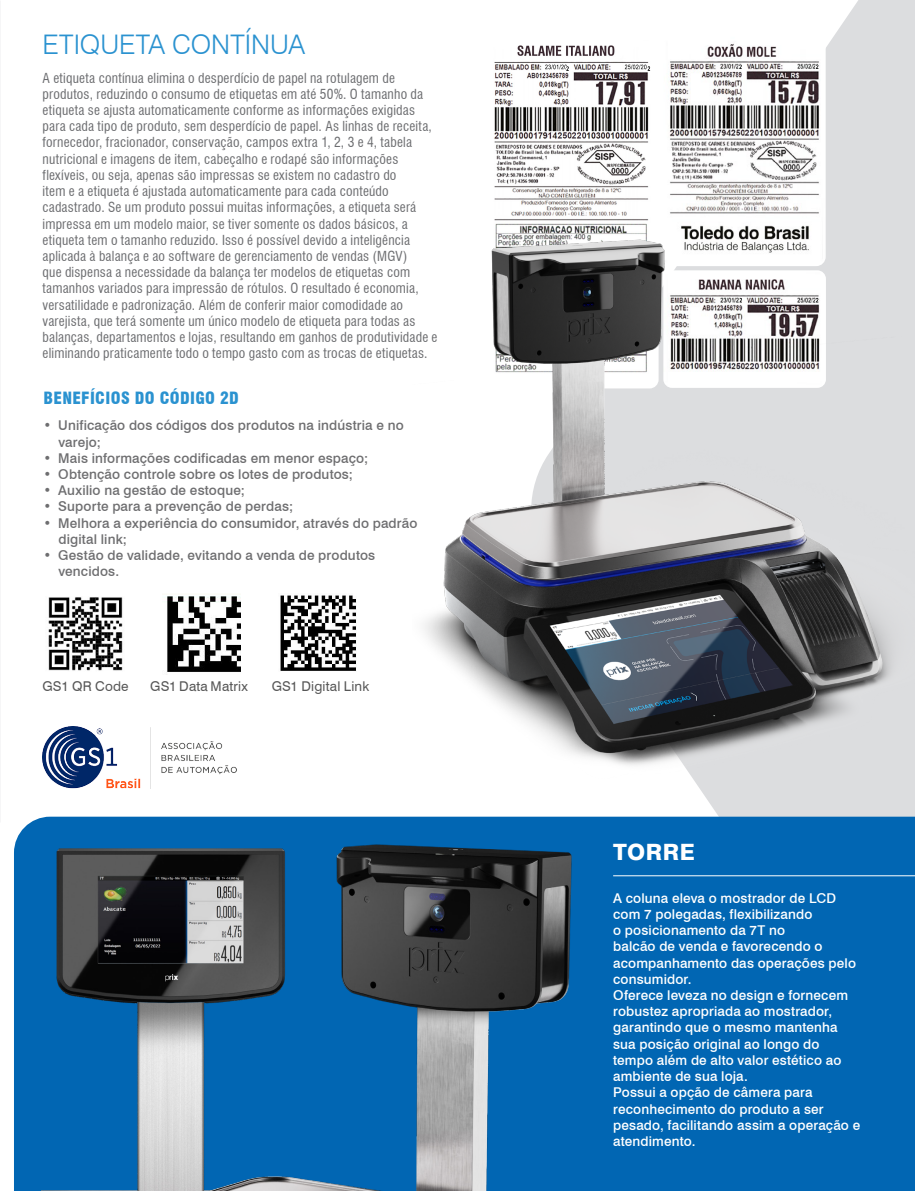
<style>
.page{position:relative;width:915px;height:1191px;background:#fff}
.page>*{position:absolute;margin:0;border:0;box-sizing:border-box;transform-origin:0 0}
.t1{font:300 27px "Swiss 721 BT";color:#2a92d0}
.t2{font:800 22.5px "Swiss 721 BT";letter-spacing:.02em;color:#fff}
.t3{font:900 condensed 16.5px "Swiss 721 BT";letter-spacing:.02em;color:#2a92d0}
.t4{font:condensed 13.5px/16.2px "Swiss 721 BT";letter-spacing:.015em;color:#6c6d70}
.Texto_Branco{font:500 13.5px/16.2px "Swiss 721 BT";letter-spacing:.01em;color:#fff}
.t5{font:500 13.5px/16.2px "Swiss 721 BT";letter-spacing:.01em;color:#6e6e70}
.SubTítulo_2{font:13.5px "Swiss 721 BT";letter-spacing:.01em;color:#575757}
</style>
<div class="page">
<svg style="left:697px;top:0;width:217px;height:816px;fill:#dcdddf"></svg>
<img style="left:669px;top:37px;width:156px;height:175px">
<img style="left:494px;top:45px;width:157px;height:167px">
<img style="left:424px;top:212px;width:490px;height:567px">
<div style="left:14px;top:816px;width:900px;height:375px;background:#0166b3"></div>
<hr style="left:613px;top:875px;width:301px;height:1px;background:#fff">
<img style="left:48px;top:597px;width:75px;height:74px">
<img style="left:167px;top:596px;width:74px;height:76px">
<img style="left:280px;top:595px;width:76px;height:76px">
<svg style="left:647px;top:66px;width:3px;height:5px"></svg>
<svg style="left:565px;top:66px;width:4px;height:5px"></svg>
<svg style="left:815px;top:64px;width:3px;height:5px"></svg>
<svg style="left:738px;top:64px;width:4px;height:6px"></svg>
<svg style="left:815px;top:297px;width:3px;height:6px"></svg>
<svg style="left:738px;top:297px;width:4px;height:6px"></svg>
<img style="left:48px;top:779px;width:649px;height:412px">
<img style="left:43px;top:726px;width:194px;height:62px">
<p class="t1" style="left:43px;top:28px;width:264px">ETIQUETA CONTÍNUA</p>
<p class="t4" style="left:43px;top:70px;width:396px">A etiqueta contínua elimina o desperdício de papel na rotulagem de produtos, reduzindo o consumo de etiquetas em até 50%. O tamanho da etiqueta se ajusta automaticamente conforme as informações exigidas para cada tipo de produto, sem desperdício de papel. As linhas de receita, fornecedor, fracionador, conservação, campos extra 1, 2, 3 e 4, tabela nutricional e imagens de item, cabeçalho e rodapé são informações flexíveis, ou seja, apenas são impressas se existem no cadastro do<br>item e a etiqueta é ajustada automaticamente para cada conteúdo cadastrado. Se um produto possui muitas informações, a etiqueta será impressa em um modelo maior, se tiver somente os dados básicos, a etiqueta tem o tamanho reduzido. Isso é possível devido a inteligência aplicada à balança e ao software de gerenciamento de vendas (MGV)<br>que dispensa a necessidade da balança ter modelos de etiquetas com tamanhos variados para impressão de rótulos. O resultado é economia, versatilidade e padronização. Além de conferir maior comodidade ao varejista, que terá somente um único modelo de etiqueta para todas as balanças, departamentos e lojas, resultando em ganhos de produtividade e eliminando praticamente todo o tempo gasto com as trocas de etiquetas.</p>
<p class="t3" style="left:44px;top:388px;width:197px">BENEFÍCIOS DO CÓDIGO 2D</p>
<p class="t5" style="left:58px;top:417px;width:346px;text-indent:-15px">• Unificação dos códigos dos produtos na indústria e no varejo;</p>
<p class="t5" style="left:44px;top:450px;width:326px">• Mais informações codificadas em menor espaço;</p>
<p class="t5" style="left:44px;top:466px;width:311px">• Obtenção controle sobre os lotes de produtos;</p>
<p class="t5" style="left:44px;top:482px;width:203px">• Auxilio na gestão de estoque;</p>
<p class="t5" style="left:44px;top:498px;width:251px">• Suporte para a prevenção de perdas;</p>
<p class="t5" style="left:58px;top:514px;width:360px;text-indent:-15px">• Melhora a experiência do consumidor, através do padrão digital link;</p>
<p class="t5" style="left:58px;top:547px;width:318px;text-indent:-15px">• Gestão de validade, evitando a venda de produtos vencidos.</p>
<p class="SubTítulo_2" style="left:43px;top:678px;width:87px">GS1 QR Code</p>
<p class="SubTítulo_2" style="left:150px;top:678px;width:99px">GS1 Data Matrix</p>
<p class="SubTítulo_2" style="left:271px;top:678px;width:99px">GS1 Digital Link</p>
<p class="t2" style="left:613px;top:838px;width:83px">TORRE</p>
<p class="Texto_Branco" style="left:613px;top:889px;width:244px">A coluna eleva o mostrador de LCD com 7 polegadas, flexibilizando<br>o posicionamento da 7T no<br>balcão de venda e favorecendo o acompanhamento das operações pelo consumidor.</p>
<p class="Texto_Branco" style="left:613px;top:987px;width:236px">Oferece leveza no design e fornecem robustez apropriada ao mostrador, garantindo que o mesmo mantenha sua posição original ao longo do tempo além de alto valor estético ao ambiente de sua loja.</p>
<p class="Texto_Branco" style="left:613px;top:1084px;width:248px">Possui a opção de câmera para reconhecimento do produto a ser pesado, facilitando assim a operação e atendimento.</p>
</div>
